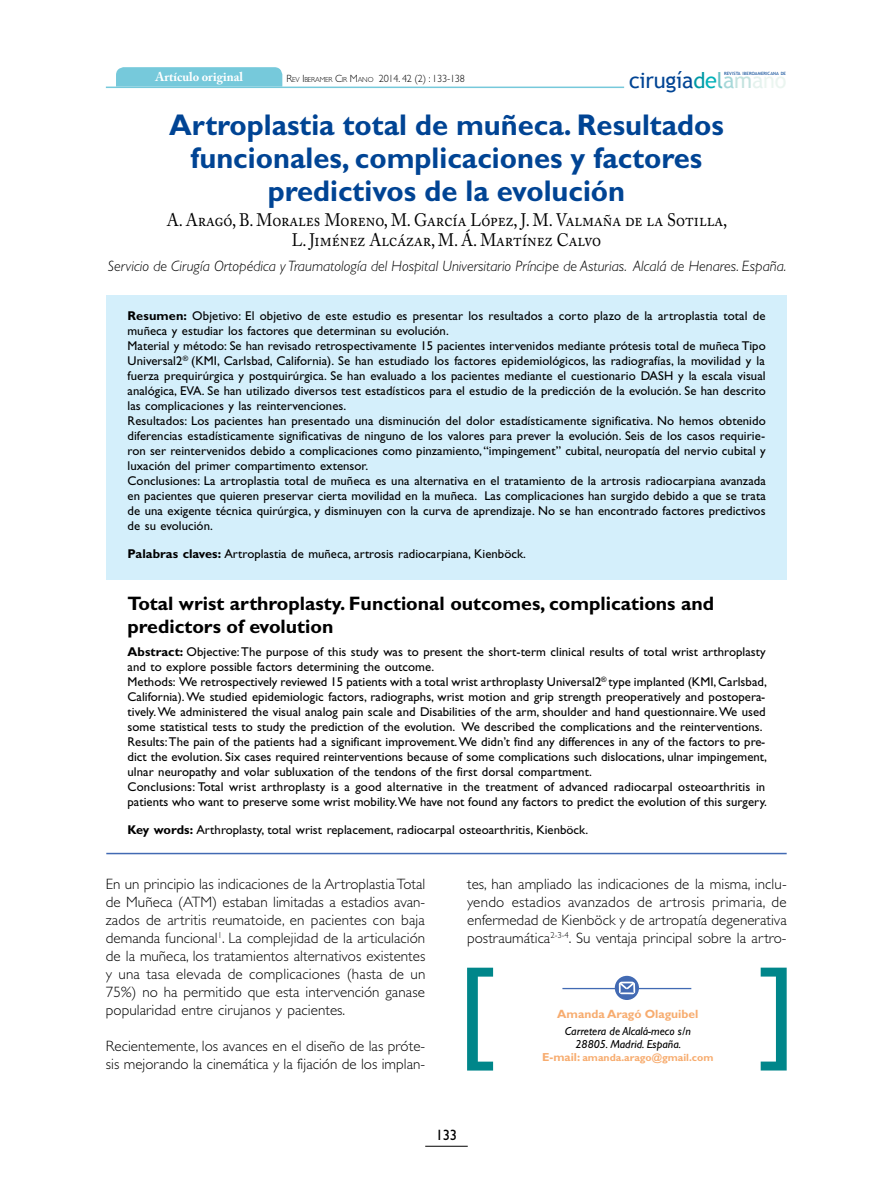
<style>
.page{position:relative;width:893px;height:1191px;background:#fff}
.page>*{position:absolute;margin:0;border:0;box-sizing:border-box;transform-origin:0 0}
.TÍTULO_DEL_ARTÍCULO{font:700 30px/33px "Gill Sans Std";color:#004494;text-align:center}
.t1{font:21.75px "Trebuchet MS";letter-spacing:-.01em;color:#004494}
.RESUMEN{font:700 19.5px/22.5px "Gill Sans Std";color:#000}
.AUTORES{font:18px/20.2px "Adobe Caslon Pro";color:#000;text-align:center;scale:.9 1}
.PÁRRAFO{font:300 15px/18px "Gill Sans Std";letter-spacing:.005em;color:#000;text-align:justify}
.CARGOS_AUTORES{font:italic 300 15px "Gill Sans Std";color:#000}
.t2{font:15px "Gill Sans Std";color:#000}
.RESUMEN-2{font:12.75px/15px "Gill Sans Std";letter-spacing:.005em;color:#000}
.t3{font:700 12.75px "Adobe Caslon Pro";color:#fff}
.t4{font:700 12px "Gill Sans Std";color:#f7ac6f}
.t5{font:italic 11.7px/13px "Gill Sans Std";color:#000;text-align:center}
.t6{font:300 10.5px "Gill Sans Std";letter-spacing:-.015em;color:#000}
.t7{font:700 10.5px "Gill Sans Std";color:#f7ac6f}
.t8{font:4.35px "Trebuchet MS";letter-spacing:.015em;color:#004494;scale:1.05 1}
.s1{color:#0099a5}
.s2{color:#00b1b8}
.s3{color:#67c1c5}
.s4{color:#a7d8d9}
.s5{color:#c4e3df}
.s6{color:#e5f2ee}
.s7{color:#ebf5f0}
.s8{font-size:7.35px}
.s9{font-weight:700}
.s10{font-size:11.7px}
</style>
<div class="page">
<hr style="left:425px;top:1146px;width:43px;height:1px;background:#000">
<hr style="left:106px;top:87px;width:518px;height:1px;background:#76c9db">
<svg style="left:116px;top:67px;width:166px;height:20px"></svg>
<div style="left:106px;top:295px;width:681px;height:284px;background:#d4effb"></div>
<hr style="left:106px;top:852px;width:681px;height:2px;background:#426ab3">
<hr style="left:562px;top:988px;width:129px;height:1px;background:#426ab3">
<svg style="left:615px;top:975px;width:24px;height:25px"></svg>
<svg style="left:619px;top:981px;width:16px;height:13px"></svg>
<svg style="left:761px;top:967px;width:26px;height:103px"></svg>
<svg style="left:467px;top:967px;width:26px;height:103px"></svg>
<h2 class="t1" style="left:629px;top:68px;width:159px">cirugía<span class="s1">d</span><span class="s2">e</span><span class="s3">l</span><span class="s4">a</span><span class="s5">m</span><span class="s6">a</span><span class="s7">no</span></h2>
<p class="t3" style="left:155px;top:69px;width:89px">Artículo original</p>
<p class="t8" style="left:724px;top:71px;width:61px">REVISTA IBEROAMERICANA DE</p>
<p class="t6" style="left:287px;top:72px;width:180px">R<span class="s8">EV</span> I <span class="s8">BERAMER</span> C<span class="s8">IR</span> M<span class="s8">ANO</span> 2014. 42 (2) : 133-138</p>
<p class="TÍTULO_DEL_ARTÍCULO" style="left:169px;top:109px;width:556px">Artroplastia total de muñeca. Resultados funcionales, complicaciones y factores predictivos de la evolución</p>
<p class="AUTORES" style="left:167px;top:209px;width:624px">A. Aragó, B. Morales Moreno, M. García López, J. M. Valmaña de la Sotilla,<br>L. Jiménez Alcázar, M. Á. Martínez Calvo</p>
<p class="CARGOS_AUTORES" style="left:108px;top:258px;width:680px">Servicio de Cirugía Ortopédica y Traumatología del Hospital Universitario Príncipe de Asturias. Alcalá de Henares. España.</p>
<p class="RESUMEN-2" style="left:128px;top:308px;width:639px"><span class="s9">Resumen:</span> Objetivo: El objetivo de este estudio es presentar los resultados a corto plazo de la artroplastia total de muñeca y estudiar los factores que determinan su evolución.</p>
<p class="RESUMEN-2" style="left:128px;top:338px;width:640px;text-align:justify">Material y método: Se han revisado retrospectivamente 15 pacientes intervenidos mediante prótesis total de muñeca Tipo Universal2<sup>®</sup> (KMI, Carlsbad, California). Se han estudiado los factores epidemiológicos, las radiografías, la movilidad y la fuerza prequirúrgica y postquirúrgica. Se han evaluado a los pacientes mediante el cuestionario DASH y la escala visual analógica, EVA. Se han utilizado diversos test estadísticos para el estudio de la predicción de la evolución. Se han descrito las complicaciones y las reintervenciones.</p>
<p class="RESUMEN-2" style="left:128px;top:413px;width:640px;text-align:justify">Resultados: Los pacientes han presentado una disminución del dolor estadísticamente significativa. No hemos obtenido diferencias estadísticamente significativas de ninguno de los valores para prever la evolución. Seis de los casos requirie&shy;ron ser reintervenidos debido a complicaciones como pinzamiento, “impingement” cubital, neuropatía del nervio cubital y luxación del primer compartimento extensor.</p>
<p class="RESUMEN-2" style="left:128px;top:473px;width:640px;text-align:justify">Conclusiones: La artroplastia total de muñeca es una alternativa en el tratamiento de la artrosis radiocarpiana avanzada en pacientes que quieren preservar cierta movilidad en la muñeca. Las complicaciones han surgido debido a que se trata de una exigente técnica quirúrgica, y disminuyen con la curva de aprendizaje. No se han encontrado factores predictivos de su evolución.</p>
<p class="RESUMEN-2" style="left:128px;top:546px;width:400px"><span class="s9">Palabras claves:</span> Artroplastia de muñeca, artrosis radiocarpiana, Kienböck.</p>
<p class="RESUMEN" style="left:128px;top:592px;width:588px">Total wrist arthroplasty. Functional outcomes, complications and predictors of evolution</p>
<p class="RESUMEN-2" style="left:128px;top:644px;width:640px"><span class="s9">Abstract:</span> Objective: The purpose of this study was to present the short-term clinical results of total wrist arthroplasty and to explore possible factors determining the outcome.</p>
<p class="RESUMEN-2" style="left:128px;top:674px;width:641px;text-align:justify">Methods: We retrospectively reviewed 15 patients with a total wrist arthroplasty Universal2<sup>®</sup> type implanted (KMI, Carlsbad, California). We studied epidemiologic factors, radiographs, wrist motion and grip strength preoperatively and postopera&shy;tively. We administered the visual analog pain scale and Disabilities of the arm, shoulder and hand questionnaire. We used some statistical tests to study the prediction of the evolution. We described the complications and the reinterventions.</p>
<p class="RESUMEN-2" style="left:128px;top:734px;width:641px">Results: The pain of the patients had a significant improvement. We didn’t find any differences in any of the factors to pre&shy;dict the evolution. Six cases required reinterventions because of some complications such dislocations, ulnar impingement, ulnar neuropathy and volar subluxation of the tendons of the first dorsal compartment.</p>
<p class="RESUMEN-2" style="left:128px;top:779px;width:641px">Conclusions: Total wrist arthroplasty is a good alternative in the treatment of advanced radiocarpal osteoarthritis in patients who want to preserve some wrist mobility. We have not found any factors to predict the evolution of this surgery.</p>
<p class="RESUMEN-2" style="left:128px;top:822px;width:462px"><span class="s9">Key words:</span> Arthroplasty, total wrist replacement, radiocarpal osteoarthritis, Kienböck.</p>
<p class="PÁRRAFO" style="left:106px;top:875px;width:321px">En un principio las indicaciones de la Artroplastia Total de Muñeca (ATM) estaban limitadas a estadios avan&shy;zados de artritis reumatoide, en pacientes con baja demanda funcional<sup>1</sup>. La complejidad de la articulación de la muñeca, los tratamientos alternativos existentes y una tasa elevada de complicaciones (hasta de un 75%) no ha permitido que esta intervención ganase popularidad entre cirujanos y pacientes.</p>
<p class="PÁRRAFO" style="left:106px;top:1037px;width:321px">Recientemente, los avances en el diseño de las próte&shy;sis mejorando la cinemática y la fijación de los implan-</p>
<p class="PÁRRAFO" style="left:467px;top:875px;width:321px">tes, han ampliado las indicaciones de la misma, inclu&shy;yendo estadios avanzados de artrosis primaria, de enfermedad de Kienböck y de artropatía degenerativa postraumática<sup>2-3-4</sup>. Su ventaja principal sobre la artro-</p>
<p class="t4" style="left:557px;top:1006px;width:143px">Amanda Aragó Olaguibel</p>
<p class="t5" style="left:565px;top:1024px;width:127px">Carretera de Alcalá-meco s/n<br>28805. Madrid. España.</p>
<p class="t7" style="left:542px;top:1051px;width:173px"><span class="s10">E-mail:</span> amanda.arago@gmail.com</p>
<p class="t2" style="left:436px;top:1125px;width:23px">133</p>
</div>
